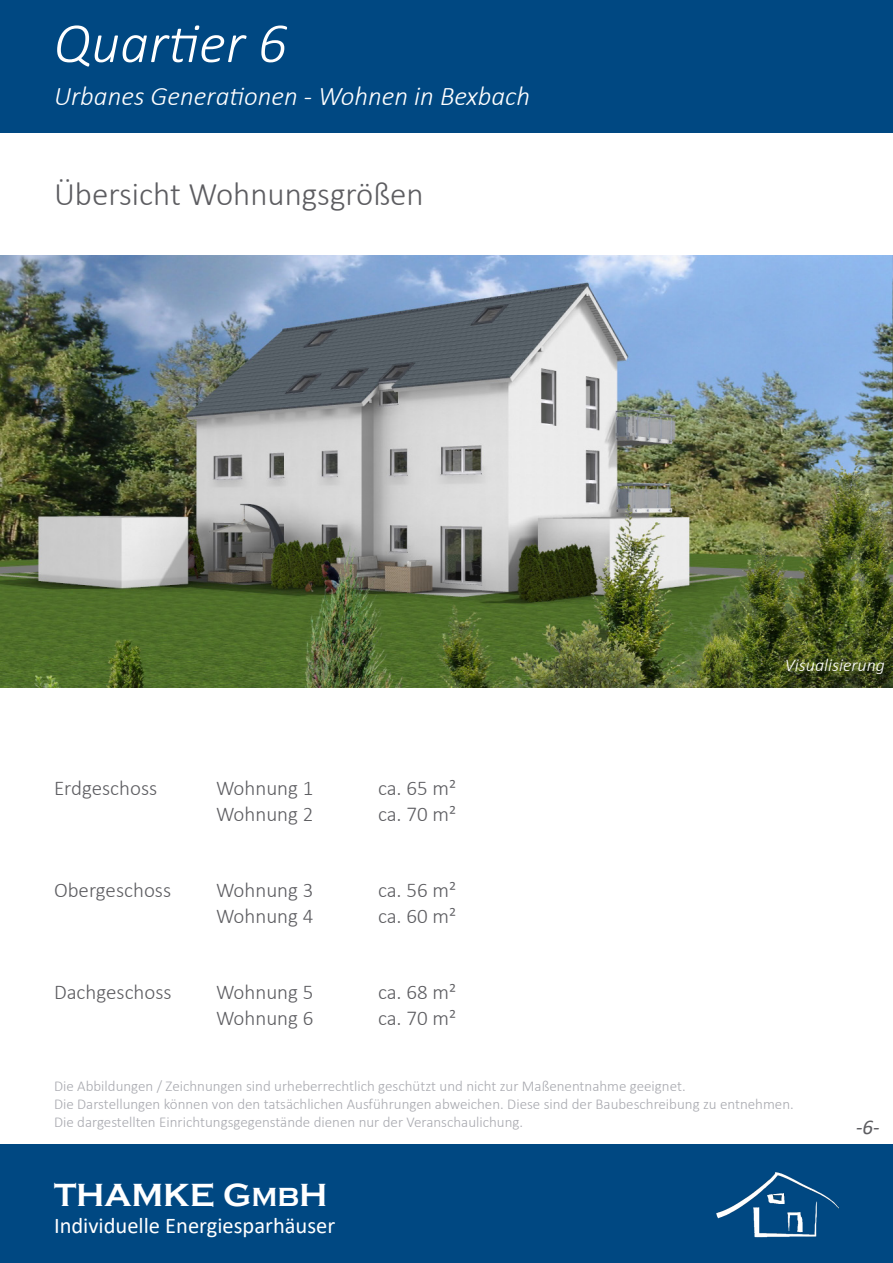
<style>
.page{position:relative;width:893px;height:1263px;background:#fff}
.page>*{position:absolute;margin:0;border:0;box-sizing:border-box;transform-origin:0 0}
.t1{font:italic 300 57px "Calibri";color:#fff}
.t2{font:300 33px "Calibri";color:#5d5d61}
.t3{font:700 33px "Copperplate Gothic";color:#fff}
.t4{font:italic 300 27px "Calibri";color:#fff}
.t5{font:22.5px "Calibri";color:#fff}
.t6{font:300 21px "Calibri";color:#5d5d61}
.t7{font:italic 21px "Calibri";color:#5d5d61}
.t8{font:italic 300 18px "Calibri";color:#fff}
.t9{font:300 15px "Calibri";color:#a8a9af}
.s1{font-size:27px}
</style>
<div class="page">
<div style="left:0;top:0;width:893px;height:133px;background:#004882"></div>
<div style="left:0;top:1144px;width:893px;height:119px;background:#004882"></div>
<img style="left:716px;top:1172px;width:123px;height:66px">
<img style="left:0;top:255px;width:893px;height:433px">
<h1 class="t1" style="left:54px;top:8px;width:235px">Quartier 6</h1>
<h3 class="t4" style="left:54px;top:79px;width:478px">Urbanes Generationen - Wohnen in Bexbach</h3>
<p class="t2" style="left:54px;top:174px;width:371px">Übersicht Wohnungsgrößen</p>
<p class="t6" style="left:54px;top:775px;width:105px">Erdgeschoss</p>
<p class="t6" style="left:216px;top:775px;width:99px">Wohnung 1</p>
<p class="t6" style="left:378px;top:775px;width:80px">ca. 65 m²</p>
<p class="t6" style="left:216px;top:800px;width:99px">Wohnung 2</p>
<p class="t6" style="left:378px;top:800px;width:80px">ca. 70 m²</p>
<p class="t6" style="left:54px;top:877px;width:119px">Obergeschoss</p>
<p class="t6" style="left:216px;top:877px;width:99px">Wohnung 3</p>
<p class="t6" style="left:378px;top:877px;width:80px">ca. 56 m²</p>
<p class="t6" style="left:216px;top:902px;width:99px">Wohnung 4</p>
<p class="t6" style="left:378px;top:902px;width:80px">ca. 60 m²</p>
<p class="t6" style="left:54px;top:979px;width:119px">Dachgeschoss</p>
<p class="t6" style="left:216px;top:979px;width:99px">Wohnung 5</p>
<p class="t6" style="left:378px;top:979px;width:80px">ca. 68 m²</p>
<p class="t6" style="left:216px;top:1004px;width:99px">Wohnung 6</p>
<p class="t6" style="left:378px;top:1004px;width:80px">ca. 70 m²</p>
<p class="t8" style="left:785px;top:654px;width:101px">Visualisierung</p>
<p class="t9" style="left:54px;top:1077px;width:633px">Die Abbildungen / Zeichnungen sind urheberrechtlich geschützt und nicht zur Maßenentnahme geeignet.</p>
<p class="t9" style="left:54px;top:1095px;width:741px">Die Darstellungen können von den tatsächlichen Ausführungen abweichen. Diese sind der Baubeschreibung zu entnehmen.</p>
<p class="t9" style="left:54px;top:1113px;width:471px">Die dargestellten Einrichtungsgegenstände dienen nur der Veranschaulichung.</p>
<p class="t7" style="left:856px;top:1112px;width:25px">-6-</p>
<h2 class="t3" style="left:54px;top:1177px;width:275px">THAMKE G<span class="s1">MB</span>H</h2>
<h3 class="t5" style="left:54px;top:1210px;width:283px">Individuelle Energiesparhäuser</h3>
</div>
